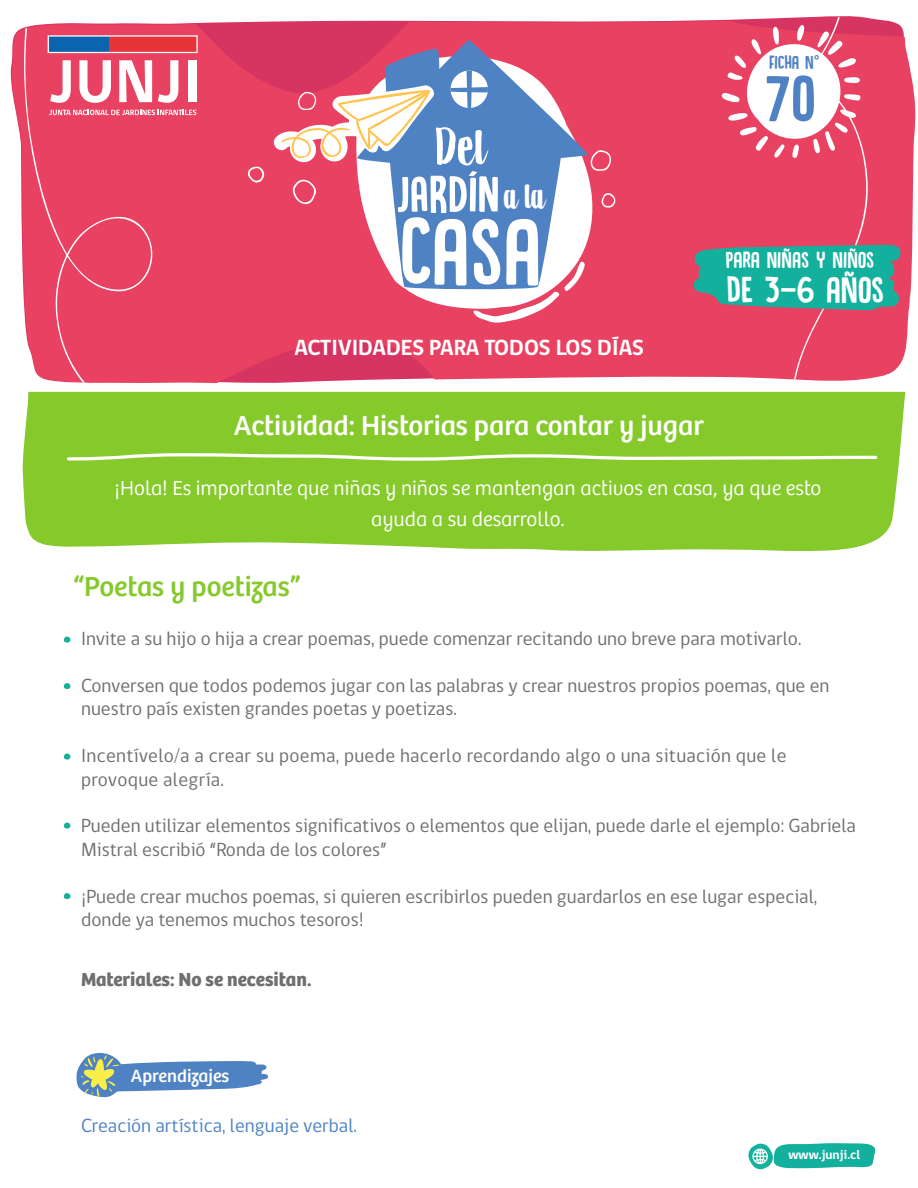
<style>
.page{position:relative;width:918px;height:1188px;background:#fff}
.page>*{position:absolute;margin:0;border:0;box-sizing:border-box;transform-origin:0 0}
.t1{font:99.6px "DK Canoodle";color:#fff}
.t2{font:67.5px "DK Canoodle";color:#4f82c2}
.t3{font:57.45px "DK Aiguille";color:#fff}
.t4{font:53.7px "DK Canoodle";color:#fff}
.t5{font:38.55px "DK Canoodle";color:#fff}
.t6{font:28.5px "Bree";color:#fff}
.t7{font:28.5px "Bree";color:#85c92b}
.t8{font:23.85px "DK Canoodle";color:#fff}
.t9{font:700 22.5px "gob CL";letter-spacing:-.01em;color:#fff}
.t10{font:300 21px/30.9px "Bree";color:#fff;text-align:center}
.t11{font:19.5px/23.4px "gob CL";color:#6f6f6e}
.t12{font:19.5px "gob CL";color:#4f82c2}
.t13{font:700 19.5px "Bree";color:#6f6f6e}
.t14{font:19.5px "DK Canoodle";letter-spacing:-.01em;color:#4f82c2}
.t15{font:18.45px "Bree";color:#fff}
.t16{font:700 13.05px "gob CL";color:#fff}
.s1{font-family:"Bree"}
.s2{font-family:"DK Aiguille";font-size:39.9px}
</style>
<div class="page">
<div style="left:23px;top:392px;width:882px;height:159px;background:#85c92b"></div>
<svg style="left:10px;top:18px;width:906px;height:363px;background:#ea5b78"></svg>
<div style="left:619px;top:17px;width:249px;height:364px;background:#e94161"></div>
<svg style="left:24px;top:18px;width:321px;height:365px;background:#e74666"></svg>
<svg style="left:50px;top:60px;width:21px;height:43px"></svg>
<svg style="left:79px;top:60px;width:32px;height:43px"></svg>
<svg style="left:119px;top:60px;width:33px;height:42px"></svg>
<svg style="left:158px;top:60px;width:20px;height:43px"></svg>
<div style="left:188px;top:60px;width:8px;height:42px;background:#fff"></div>
<svg style="left:49px;top:110px;width:147px;height:5px"></svg>
<svg style="left:47px;top:35px;width:151px;height:19px;background:#a4627e"></svg>
<svg style="left:355px;top:54px;width:239px;height:255px;fill:#e94161"></svg>
<svg style="left:357px;top:40px;width:232px;height:251px;fill:#4f82c2"></svg>
<svg style="left:451px;top:71px;width:37px;height:37px"></svg>
<svg style="left:247px;top:84px;width:190px;height:120px"></svg>
<svg style="left:473px;top:262px;width:113px;height:61px"></svg>
<svg style="left:601px;top:193px;width:16px;height:15px"></svg>
<svg style="left:590px;top:150px;width:21px;height:21px"></svg>
<svg style="left:748px;top:1143px;width:128px;height:26px;background:#43bfb1"></svg>
<svg style="left:722px;top:25px;width:140px;height:133px"></svg>
<svg style="left:65px;top:452px;width:814px;height:10px"></svg>
<svg style="left:694px;top:245px;width:207px;height:65px;background:#2da296"></svg>
<svg style="left:64px;top:637px;width:6px;height:6px"></svg>
<svg style="left:64px;top:823px;width:6px;height:6px"></svg>
<svg style="left:76px;top:1053px;width:192px;height:45px"></svg>
<svg style="left:64px;top:683px;width:6px;height:6px"></svg>
<svg style="left:64px;top:754px;width:6px;height:6px"></svg>
<svg style="left:64px;top:893px;width:6px;height:6px"></svg>
<p class="t14" style="left:769px;top:52px;width:52px">FICHA N<span class="s1">°</span></p>
<h3 class="t3" style="left:435px;top:116px;width:53px">Del</h3>
<h3 class="t4" style="left:396px;top:167px;width:150px">JARDÍN<span class="s2">a la</span></h3>
<h1 class="t1" style="left:399px;top:200px;width:143px">CASA</h1>
<p class="t9" style="left:294px;top:332px;width:351px">ACTIVIDADES PARA TODOS LOS DÍAS</p>
<h2 class="t2" style="left:765px;top:63px;width:53px">70</h2>
<p class="t8" style="left:725px;top:248px;width:150px">PARA NIÑAS Y NIÑOS</p>
<h3 class="t5" style="left:726px;top:270px;width:159px">DE 3-6 AÑOS</h3>
<h3 class="t6" style="left:234px;top:408px;width:472px">Actividad: Historias para contar y jugar</h3>
<p class="t10" style="left:115px;top:473px;width:708px">¡Hola! Es importante que niñas y niños se mantengan activos en casa, ya que esto ayuda a su desarrollo.</p>
<h3 class="t7" style="left:73px;top:570px;width:229px">“Poetas y poetizas”</h3>
<p class="t11" style="left:81px;top:628px;width:722px">Invite a su hijo o hija a crear poemas, puede comenzar recitando uno breve para motivarlo.</p>
<p class="t11" style="left:81px;top:674px;width:750px">Conversen que todos podemos jugar con las palabras y crear nuestros propios poemas, que en nuestro país existen grandes poetas y poetizas.</p>
<p class="t11" style="left:81px;top:745px;width:707px">Incentívelo/a a crear su poema, puede hacerlo recordando algo o una situación que le provoque alegría.</p>
<p class="t11" style="left:81px;top:815px;width:776px">Pueden utilizar elementos significativos o elementos que elijan, puede darle el ejemplo: Gabriela<br>Mistral escribió “Ronda de los colores”</p>
<p class="t11" style="left:81px;top:885px;width:738px">¡Puede crear muchos poemas, si quieren escribirlos pueden guardarlos en ese lugar especial, donde ya tenemos muchos tesoros!</p>
<p class="t13" style="left:81px;top:968px;width:232px">Materiales: No se necesitan.</p>
<p class="t15" style="left:131px;top:1065px;width:100px">Aprendizajes</p>
<p class="t12" style="left:81px;top:1112px;width:277px">Creación artística, lenguaje verbal.</p>
<p class="t16" style="left:789px;top:1145px;width:73px">www.junji.cl</p>
</div>
